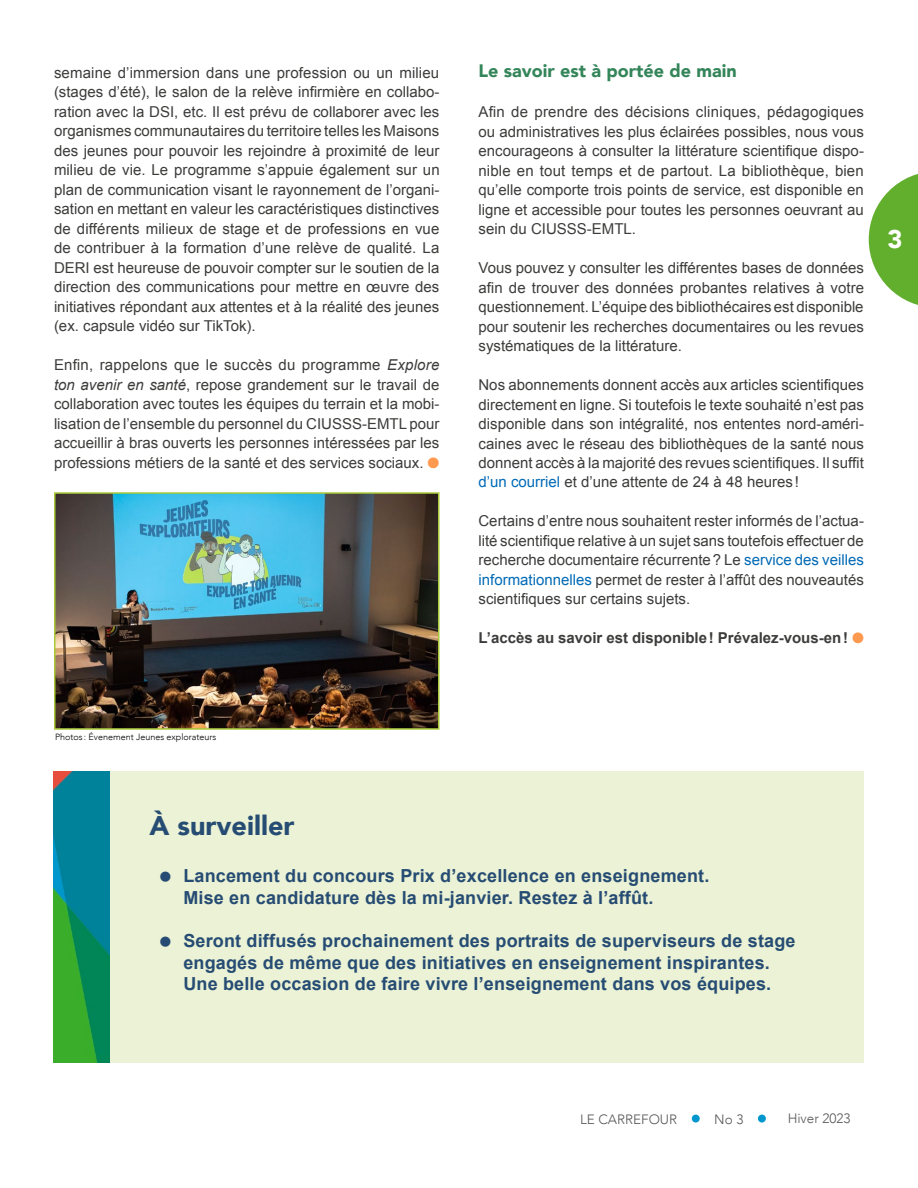
<style>
.page{position:relative;width:918px;height:1188px;background:#fff}
.page>*{position:absolute;margin:0;border:0;box-sizing:border-box;transform-origin:0 0}
.t1{font:900 27px "Avenir";color:#264c73}
.t2{font:900 25.5px "Avenir";color:#fff}
.t3{font:700 18px/21.6px "Arial";letter-spacing:.01em;color:#264c73}
.t4{font:900 18px "Avenir";color:#34855a}
.t5{font:15px/19.5px "Arial";color:#3c3c3b;text-align:justify}
.t6{font:700 15px "Arial";color:#3c3c3b}
.t7{font:300 13.5px "Avenir";color:#575756}
.t8{font:300 9px "Avenir";color:#000}
.s1{font-style:italic}
.s2{color:#ff994f}
.s3{color:#006ab6}
</style>
<div class="page">
<svg style="left:869px;top:174px;width:49px;height:131px"></svg>
<div style="left:692px;top:1115px;width:8px;height:8px;background:#0097ce;border-radius:50%"></div>
<div style="left:758px;top:1115px;width:8px;height:8px;background:#0097ce;border-radius:50%"></div>
<div style="left:54px;top:771px;width:810px;height:292px;background:#ebf2d5"></div>
<img style="left:57px;top:495px;width:380px;height:232px">
<div style="left:54px;top:492px;width:386px;height:238px;border:2px solid #a8c937"></div>
<img style="left:53px;top:771px;width:56px;height:292px">
<p class="t5" style="left:54px;top:63px;width:387px">semaine d’immersion dans une profession ou un milieu (stages d’été), le salon de la relève infirmière en collabo&shy;ration avec la DSI, etc. Il est prévu de collaborer avec les organismes communautaires du territoire telles les Maisons des jeunes pour pouvoir les rejoindre à proximité de leur milieu de vie. Le programme s’appuie également sur un plan de communication visant le rayonnement de l’organi&shy;sation en mettant en valeur les caractéristiques distinctives de différents milieux de stage et de professions en vue de contribuer à la formation d’une relève de qualité. La DERI est heureuse de pouvoir compter sur le soutien de la direction des communications pour mettre en œuvre des initiatives répondant aux attentes et à la réalité des jeunes (ex. capsule vidéo sur TikTok).</p>
<p class="t5" style="left:54px;top:356px;width:387px">Enfin, rappelons que le succès du programme <span class="s1">Explore ton avenir en santé</span>, repose grandement sur le travail de collaboration avec toutes les équipes du terrain et la mobi&shy;lisation de l’ensemble du personnel du CIUSSS-EMTL pour accueillir à bras ouverts les personnes intéressées par les professions métiers de la santé et des services sociaux. <span class="s2">●</span></p>
<p class="t4" style="left:478px;top:55px;width:260px">Le savoir est à portée de main</p>
<p class="t5" style="left:478px;top:102px;width:387px">Afin de prendre des décisions cliniques, pédagogiques ou administratives les plus éclairées possibles, nous vous encourageons à consulter la littérature scientifique dispo&shy;nible en tout temps et de partout. La bibliothèque, bien qu’elle comporte trois points de service, est disponible en ligne et accessible pour toutes les personnes oeuvrant au sein du CIUSSS-EMTL.</p>
<p class="t5" style="left:478px;top:258px;width:387px">Vous pouvez y consulter les différentes bases de données afin de trouver des données probantes relatives à votre questionnement. L’équipe des bibliothécaires est disponible pour soutenir les recherches documentaires ou les revues systématiques de la littérature.</p>
<p class="t5" style="left:478px;top:375px;width:387px">Nos abonnements donnent accès aux articles scientifiques directement en ligne. Si toutefois le texte souhaité n’est pas disponible dans son intégralité, nos ententes nord-améri&shy;caines avec le réseau des bibliothèques de la santé nous donnent accès à la majorité des revues scientifiques. Il suffit <span class="s3">d’un courriel</span> et d’une attente de 24 à 48 heures !</p>
<p class="t5" style="left:478px;top:512px;width:387px">Certains d’entre nous souhaitent rester informés de l’actua&shy;lité scientifique relative à un sujet sans toutefois effectuer de recherche documentaire récurrente? Le <span class="s3">service des veilles informationnelles</span> permet de rester à l’affût des nouveautés scientifiques sur certains sujets.</p>
<p class="t6" style="left:478px;top:628px;width:387px">L’accès au savoir est disponible! Prévalez-vous-en! <span class="s2">●</span></p>
<h2 class="t2" style="left:887px;top:217px;width:17px">3</h2>
<p class="t8" style="left:55px;top:732px;width:163px">Photos : Évenement Jeunes explorateurs</p>
<h1 class="t1" style="left:150px;top:802px;width:147px">À surveiller</h1>
<p class="t3" style="left:183px;top:865px;width:528px">Lancement du concours Prix d’excellence en enseignement.<br>Mise en candidature dès la mi-janvier. Restez à l’affût.</p>
<p class="t3" style="left:183px;top:930px;width:614px">Seront diffusés prochainement des portraits de superviseurs de stage engagés de même que des initiatives en enseignement inspirantes.<br>Une belle occasion de faire vivre l’enseignement dans vos équipes.</p>
<p class="t7" style="left:580px;top:1111px;width:99px">LE CARREFOUR</p>
<p class="t7" style="left:714px;top:1111px;width:31px">No 3</p>
<p class="t7" style="left:788px;top:1110px;width:64px">Hiver 2023</p>
</div>
